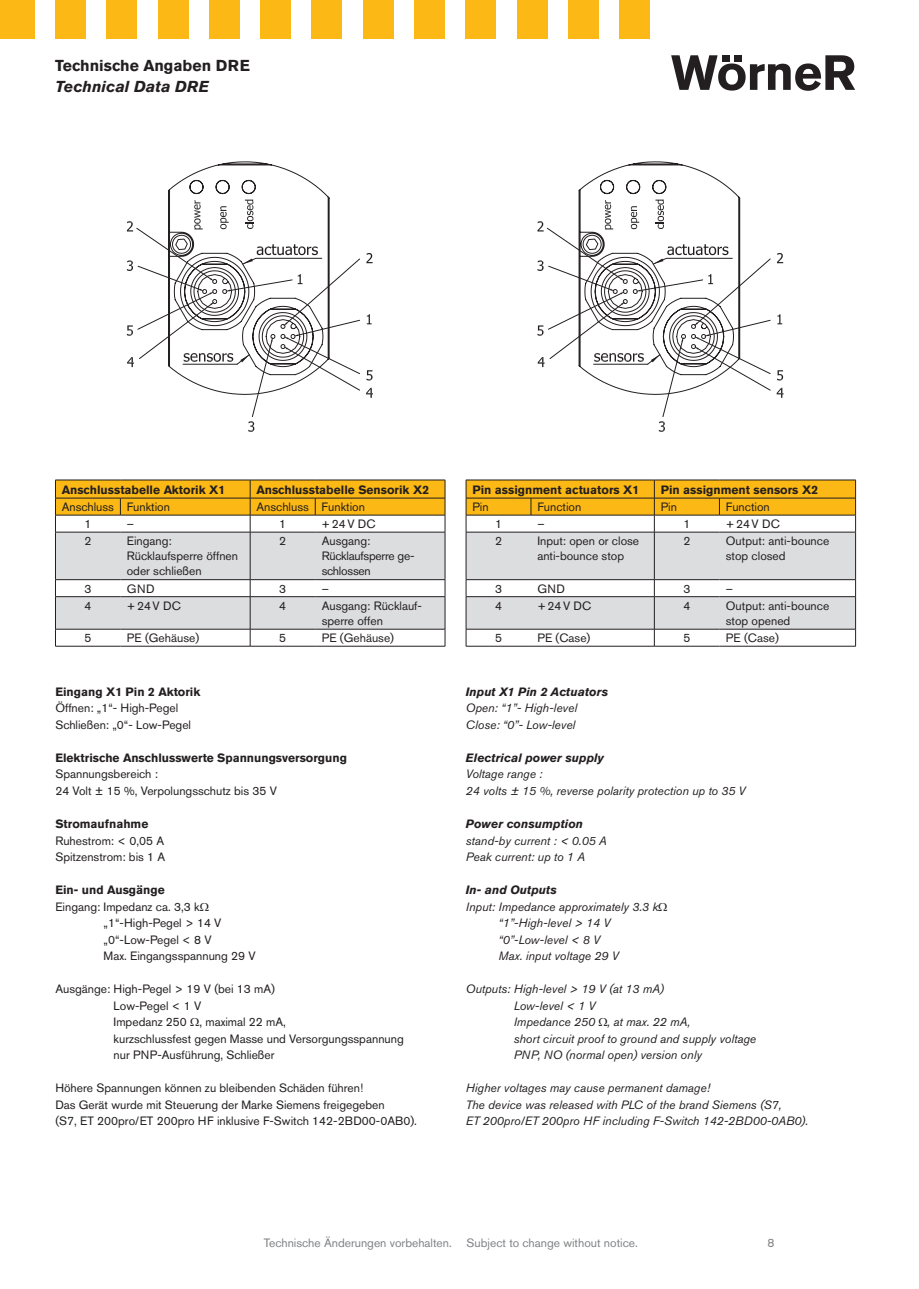
<style>
.page{position:relative;width:919px;height:1289px;background:#fff}
.page>*{position:absolute;margin:0;border:0;box-sizing:border-box;transform-origin:0 0}
.t1{font:700 15.75px "Akzidenz Grotesk BE";color:#231f20}
.t2{font:italic 700 15.75px "Akzidenz Grotesk BE";color:#231f20}
.t3{font:12px/16.5px "Akzidenz Grotesk BE";color:#231f20}
.t4{font:italic 12px/16.5px "Akzidenz Grotesk BE";color:#231f20}
.t5{font:700 12px "Akzidenz Grotesk BE";color:#231f20}
.t6{font:italic 700 12px "Akzidenz Grotesk BE";color:#231f20}
.t7{font:12px "Akzidenz Grotesk BE";color:#808285}
.t8{font:12px/15px "Akzidenz Grotesk BE";letter-spacing:-.02em;color:#231f20}
</style>
<div class="page">
<svg style="left:671px;top:55px;width:184px;height:36px"></svg>
<div style="left:0;top:0;width:34px;height:38px;background:#fcb814"></div>
<div style="left:55px;top:0;width:30px;height:38px;background:#fcb814"></div>
<div style="left:107px;top:0;width:30px;height:38px;background:#fcb814"></div>
<div style="left:158px;top:0;width:30px;height:38px;background:#fcb814"></div>
<div style="left:209px;top:0;width:30px;height:38px;background:#fcb814"></div>
<div style="left:260px;top:0;width:31px;height:38px;background:#fcb814"></div>
<div style="left:312px;top:0;width:30px;height:38px;background:#fcb814"></div>
<div style="left:363px;top:0;width:30px;height:38px;background:#fcb814"></div>
<div style="left:414px;top:0;width:30px;height:38px;background:#fcb814"></div>
<div style="left:466px;top:0;width:30px;height:38px;background:#fcb814"></div>
<div style="left:517px;top:0;width:30px;height:38px;background:#fcb814"></div>
<div style="left:568px;top:0;width:30px;height:38px;background:#fcb814"></div>
<div style="left:619px;top:0;width:31px;height:38px;background:#fcb814"></div>
<svg style="left:777px;top:253px;width:6px;height:10px"></svg>
<svg style="left:777px;top:314px;width:5px;height:10px"></svg>
<svg style="left:777px;top:370px;width:6px;height:10px"></svg>
<svg style="left:776px;top:388px;width:7px;height:10px"></svg>
<svg style="left:537px;top:161px;width:233px;height:271px"></svg>
<hr style="left:466px;top:646px;width:65px;height:1px;background:#231f20">
<hr style="left:531px;top:646px;width:123px;height:1px;background:#231f20">
<hr style="left:654px;top:646px;width:65px;height:1px;background:#231f20">
<hr style="left:719px;top:646px;width:136px;height:1px;background:#231f20">
<hr style="left:466px;top:479px;width:65px;height:1px;background:#231f20">
<hr style="left:531px;top:479px;width:123px;height:1px;background:#231f20">
<hr style="left:654px;top:479px;width:65px;height:1px;background:#231f20">
<hr style="left:719px;top:479px;width:136px;height:1px;background:#231f20">
<svg style="left:466px;top:480px;width:390px;height:166px"></svg>
<svg style="left:366px;top:253px;width:6px;height:10px"></svg>
<svg style="left:367px;top:314px;width:4px;height:10px"></svg>
<svg style="left:366px;top:370px;width:6px;height:10px"></svg>
<svg style="left:366px;top:388px;width:7px;height:10px"></svg>
<svg style="left:127px;top:161px;width:233px;height:271px"></svg>
<hr style="left:55px;top:646px;width:65px;height:1px;background:#231f20">
<hr style="left:120px;top:646px;width:130px;height:1px;background:#231f20">
<hr style="left:250px;top:646px;width:65px;height:1px;background:#231f20">
<hr style="left:315px;top:646px;width:130px;height:1px;background:#231f20">
<hr style="left:55px;top:479px;width:65px;height:1px;background:#231f20">
<hr style="left:120px;top:479px;width:130px;height:1px;background:#231f20">
<hr style="left:250px;top:479px;width:65px;height:1px;background:#231f20">
<hr style="left:315px;top:479px;width:130px;height:1px;background:#231f20">
<svg style="left:55px;top:480px;width:391px;height:166px"></svg>
<h1 class="t1" style="left:55px;top:57px;width:196px">Technische Angaben DRE</h1>
<h1 class="t2" style="left:55px;top:77px;width:155px">Technical Data DRE</h1>
<p class="t5" style="left:62px;top:482px;width:165px">Anschlusstabelle Aktorik X1</p>
<p class="t5" style="left:256px;top:482px;width:174px">Anschlusstabelle Sensorik X2</p>
<p class="t3" style="left:62px;top:498px;width:110px">Anschluss Funktion</p>
<p class="t3" style="left:256px;top:498px;width:110px">Anschluss Funktion</p>
<p class="t3" style="left:84px;top:515px;width:8px">1</p>
<p class="t3" style="left:127px;top:515px;width:9px">–</p>
<p class="t3" style="left:279px;top:515px;width:8px">1</p>
<p class="t3" style="left:321px;top:515px;width:56px">+24V DC</p>
<p class="t3" style="left:84px;top:533px;width:8px">2</p>
<p class="t3" style="left:127px;top:533px;width:113px;line-height:15px">Eingang:<br>Rücklaufsperre öffnen oder schließen</p>
<p class="t3" style="left:279px;top:533px;width:8px">2</p>
<p class="t8" style="left:321px;top:533px;width:94px">Ausgang:<br>Rücklaufsperre ge&shy;schlossen</p>
<p class="t3" style="left:84px;top:580px;width:8px">3</p>
<p class="t3" style="left:127px;top:580px;width:29px">GND</p>
<p class="t3" style="left:279px;top:580px;width:8px">3</p>
<p class="t3" style="left:321px;top:580px;width:9px">–</p>
<p class="t3" style="left:84px;top:597px;width:8px">4</p>
<p class="t3" style="left:127px;top:597px;width:56px">+24V DC</p>
<p class="t3" style="left:279px;top:597px;width:8px">4</p>
<p class="t3" style="left:321px;top:598px;width:102px;line-height:15px">Ausgang: Rücklauf&shy;sperre offen</p>
<p class="t3" style="left:84px;top:629px;width:8px">5</p>
<p class="t3" style="left:127px;top:629px;width:74px">PE (Gehäuse)</p>
<p class="t3" style="left:279px;top:629px;width:8px">5</p>
<p class="t3" style="left:322px;top:629px;width:74px">PE (Gehäuse)</p>
<p class="t5" style="left:55px;top:684px;width:147px">Eingang X1 Pin 2 Aktorik</p>
<p class="t3" style="left:55px;top:700px;width:137px">Öffnen: „1“- High-Pegel<br>Schließen: „0“- Low-Pegel</p>
<p class="t5" style="left:55px;top:750px;width:293px">Elektrische Anschlusswerte Spannungsversorgung</p>
<p class="t3" style="left:55px;top:766px;width:223px">Spannungsbereich :<br>24 Volt ± 15 %, Verpolungsschutz bis 35 V</p>
<p class="t5" style="left:55px;top:816px;width:94px">Stromaufnahme</p>
<p class="t3" style="left:55px;top:832px;width:111px">Ruhestrom: &lt; 0,05 A<br>Spitzenstrom: bis 1 A</p>
<p class="t5" style="left:55px;top:882px;width:111px">Ein- und Ausgänge</p>
<p class="t3" style="left:104px;top:898px;width:153px;text-indent:-48px">Eingang: Impedanz ca. 3,3 k „1“-High-Pegel &gt; 14 V „0“-Low-Pegel &lt; 8 V<br>Max. Eingangsspannung 29 V</p>
<p class="t3" style="left:114px;top:980px;width:292px;text-indent:-58px">Ausgänge: High-Pegel &gt; 19 V (bei 13 mA)<br>Low-Pegel &lt; 1 V<br>Impedanz 250 , maximal 22 mA,<br>kurzschlussfest gegen Masse und Versorgungsspannung nur PNP-Ausführung, Schließer</p>
<p class="t3" style="left:55px;top:1079px;width:363px">Höhere Spannungen können zu bleibenden Schäden führen!<br>Das Gerät wurde mit Steuerung der Marke Siemens freigegeben<br>(S7, ET 200pro/ET 200pro HF inklusive F-Switch 142-2BD00-0AB0).</p>
<p class="t5" style="left:472px;top:482px;width:168px">Pin assignment actuators X1</p>
<p class="t5" style="left:660px;top:482px;width:159px">Pin assignment sensors X2</p>
<p class="t3" style="left:472px;top:498px;width:18px">Pin</p>
<p class="t3" style="left:537px;top:498px;width:46px">Function</p>
<p class="t3" style="left:660px;top:498px;width:18px">Pin</p>
<p class="t3" style="left:725px;top:498px;width:46px">Function</p>
<p class="t3" style="left:495px;top:515px;width:8px">1</p>
<p class="t3" style="left:537px;top:515px;width:9px">–</p>
<p class="t3" style="left:683px;top:515px;width:8px">1</p>
<p class="t3" style="left:725px;top:515px;width:56px">+24V DC</p>
<p class="t3" style="left:495px;top:533px;width:8px">2</p>
<p class="t3" style="left:537px;top:533px;width:103px;line-height:15px">Input: open or close anti-bounce stop</p>
<p class="t3" style="left:683px;top:533px;width:8px">2</p>
<p class="t3" style="left:725px;top:533px;width:105px;line-height:15px">Output: anti-bounce stop closed</p>
<p class="t3" style="left:495px;top:580px;width:8px">3</p>
<p class="t3" style="left:537px;top:580px;width:29px">GND</p>
<p class="t3" style="left:683px;top:580px;width:8px">3</p>
<p class="t3" style="left:725px;top:580px;width:9px">–</p>
<p class="t3" style="left:495px;top:597px;width:8px">4</p>
<p class="t3" style="left:537px;top:597px;width:56px">+24V DC</p>
<p class="t3" style="left:683px;top:597px;width:8px">4</p>
<p class="t3" style="left:725px;top:598px;width:105px;line-height:15px">Output: anti-bounce stop opened</p>
<p class="t3" style="left:495px;top:629px;width:8px">5</p>
<p class="t3" style="left:537px;top:629px;width:55px">PE (Case)</p>
<p class="t3" style="left:683px;top:629px;width:8px">5</p>
<p class="t3" style="left:725px;top:629px;width:55px">PE (Case)</p>
<p class="t6" style="left:466px;top:684px;width:144px">Input X1 Pin 2 Actuators</p>
<p class="t4" style="left:466px;top:700px;width:113px">Open: “1”- High-level<br>Close: “0”- Low-level</p>
<p class="t6" style="left:466px;top:750px;width:139px">Electrical power supply</p>
<p class="t4" style="left:466px;top:766px;width:281px">Voltage range :<br>24 volts ± 15 %, reverse polarity protection up to 35 V</p>
<p class="t6" style="left:466px;top:816px;width:119px">Power consumption</p>
<p class="t4" style="left:466px;top:832px;width:142px">stand-by current : &lt; 0.05 A<br>Peak current: up to 1 A</p>
<p class="t6" style="left:466px;top:882px;width:93px">In- and Outputs</p>
<p class="t4" style="left:498px;top:898px;width:161px;text-indent:-33px">Input: Impedance approximately 3.3 k “1”-High-level &gt; 14 V “0”-Low-level &lt; 8 V<br>Max. input voltage 29 V</p>
<p class="t4" style="left:513px;top:980px;width:244px;text-indent:-48px">Outputs: High-level &gt; 19 V (at 13 mA)<br>Low-level &lt; 1 V<br>Impedance 250 , at max. 22 mA,<br>short circuit proof to ground and supply voltage<br>PNP, NO (normal open) version only</p>
<p class="t4" style="left:466px;top:1079px;width:344px">Higher voltages may cause permanent damage!<br>The device was released with PLC of the brand Siemens (S7,<br>ET 200pro/ET 200pro HF including F-Switch 142-2BD00-0AB0).</p>
<p class="t7" style="left:264px;top:1235px;width:375px">Technische Änderungen vorbehalten. Subject to change without notice.</p>
<p class="t7" style="left:767px;top:1235px;width:8px">8</p>
</div>
